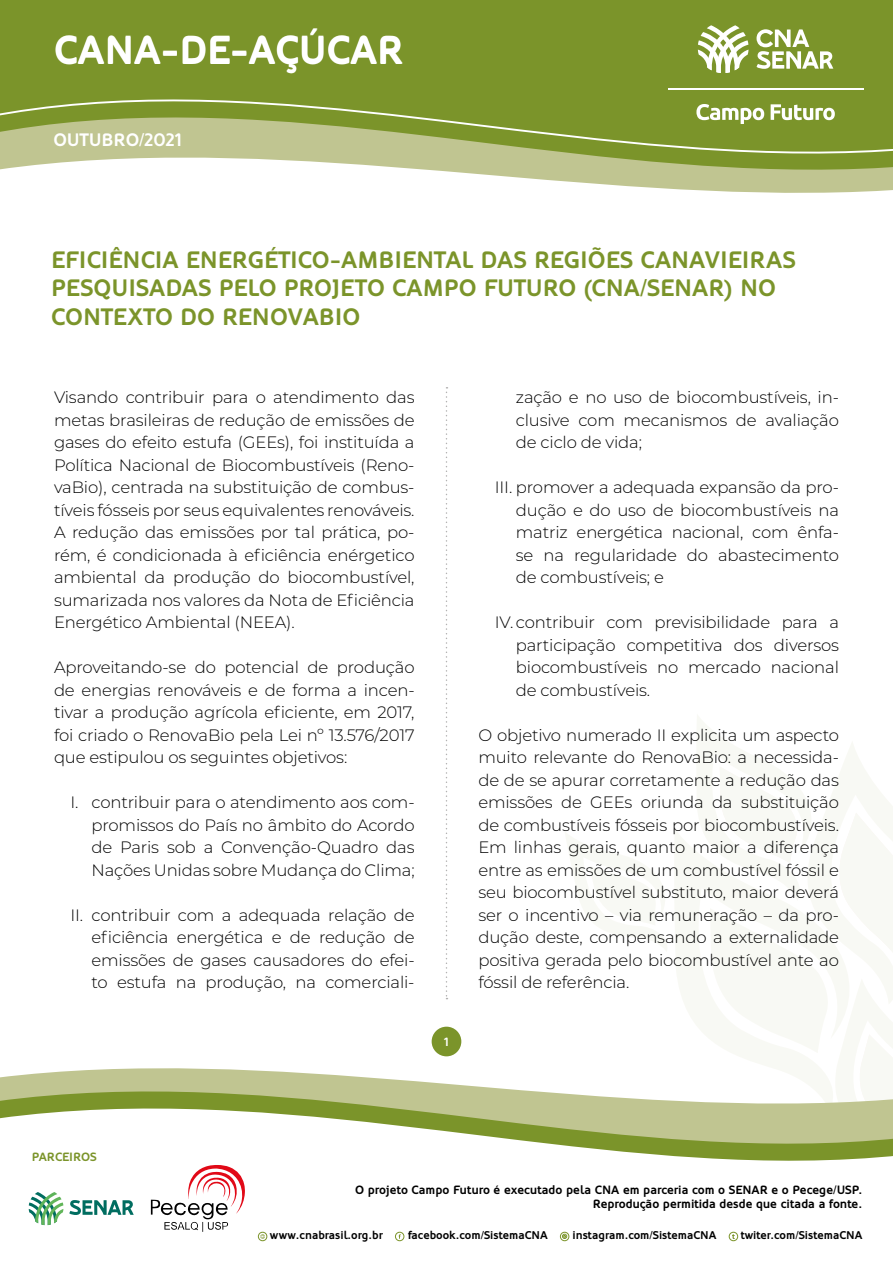
<style>
.page{position:relative;width:893px;height:1263px;background:#fff}
.page>*{position:absolute;margin:0;border:0;box-sizing:border-box;transform-origin:0 0}
.t1{font:700 39px "Oblik";color:#fff}
.t2{font:700 23.7px/28.5px "Oblik";color:#7b942a}
.t3{font:700 18px "Oblik";letter-spacing:-.005em;color:#fff}
.t4{font:300 16.5px/22.5px "Montserrat";letter-spacing:-.01em;color:#000;text-align:justify}
.t5{font:700 12px/14.4px "Oblik";color:#000;text-align:right}
.t6{font:700 12px "Oblik";color:#7b942a}
.t7{font:700 12px "Oblik";color:#fff}
.t8{font:700 11.25px "Oblik";color:#000}
</style>
<div class="page">
<svg style="left:565px;top:833px;width:81px;height:34px"></svg>
<svg style="left:695px;top:715px;width:198px;height:152px"></svg>
<svg style="left:0;top:0;width:893px;height:193px;background:#96a854"></svg>
<svg style="left:445px;top:867px;width:448px;height:17px"></svg>
<svg style="left:0;top:884px;width:893px;height:358px"></svg>
<svg style="left:698px;top:25px;width:50px;height:48px"></svg>
<svg style="left:696px;top:104px;width:68px;height:20px"></svg>
<svg style="left:771px;top:104px;width:64px;height:16px"></svg>
<svg style="left:756px;top:29px;width:77px;height:40px"></svg>
<hr style="left:668px;top:88px;width:195px;height:1px;background:#fff">
<div style="left:395px;top:1232px;width:9px;height:9px;border:1px solid #7b942a;border-radius:50%"></div>
<div style="left:560px;top:1232px;width:9px;height:9px;border:1px solid #7b942a;border-radius:50%"></div>
<svg style="left:562px;top:1234px;width:5px;height:5px"></svg>
<div style="left:729px;top:1232px;width:9px;height:9px;border:1px solid #7b942a;border-radius:50%"></div>
<svg style="left:732px;top:1234px;width:3px;height:5px"></svg>
<div style="left:258px;top:1232px;width:9px;height:9px;border:1px solid #7b942a;border-radius:50%"></div>
<svg style="left:260px;top:1234px;width:5px;height:5px"></svg>
<svg style="left:151px;top:1165px;width:94px;height:67px"></svg>
<div style="left:432px;top:1027px;width:29px;height:29px;background:#7b942a;border-radius:50%"></div>
<svg style="left:29px;top:1192px;width:34px;height:33px"></svg>
<svg style="left:69px;top:1200px;width:65px;height:15px"></svg>
<svg style="left:446px;top:387px;width:1px;height:612px"></svg>
<h1 class="t1" style="left:54px;top:27px;width:351px">CANA-DE-AÇÚCAR</h1>
<p class="t3" style="left:53px;top:130px;width:130px">OUTUBRO/2021</p>
<h2 class="t2" style="left:51px;top:246px;width:746px">EFICIÊNCIA ENERGÉTICO-AMBIENTAL DAS REGIÕES CANAVIEIRAS<br>PESQUISADAS PELO PROJETO CAMPO FUTURO (CNA/SENAR) NO<br>CONTEXTO DO RENOVABIO</h2>
<p class="t4" style="left:54px;top:385px;width:362px">Visando contribuir para o atendimento das metas brasileiras de redução de emissões de gases do efeito estufa (GEEs), foi instituída a Política Nacional de Biocombustíveis (Reno&shy;vaBio), centrada na substituição de combus&shy;tíveis fósseis por seus equivalentes renováveis.<br>A redução das emissões por tal prática, po&shy;rém, é condicionada à eficiência enérgetico ambiental da produção do biocombustível, sumarizada nos valores da Nota de Eficiência Energético Ambiental (NEEA).</p>
<p class="t4" style="left:54px;top:655px;width:362px">Aproveitando-se do potencial de produção de energias renováveis e de forma a incen&shy;tivar a produção agrícola eficiente, em 2017, foi criado o RenovaBio pela Lei nº 13.576/2017 que estipulou os seguintes objetivos:</p>
<p class="t4" style="left:92px;top:790px;width:325px;text-indent:-21px">I. contribuir para o atendimento aos com&shy;promissos do País no âmbito do Acordo de Paris sob a Convenção-Quadro das Nações Unidas sobre Mudança do Clima;</p>
<p class="t4" style="left:92px;top:903px;width:325px;text-indent:-21px">II. contribuir com a adequada relação de eficiência energética e de redução de emissões de gases causadores do efei&shy;to estufa na produção, na comerciali-</p>
<p class="t7" style="left:444px;top:1035px;width:7px">1</p>
<p class="t4" style="left:516px;top:385px;width:325px">zação e no uso de biocombustíveis, in&shy;clusive com mecanismos de avaliação de ciclo de vida;</p>
<p class="t4" style="left:516px;top:475px;width:325px;text-indent:-21px">III. promover a adequada expansão da pro&shy;dução e do uso de biocombustíveis na matriz energética nacional, com ênfa&shy;se na regularidade do abastecimento de combustíveis; e</p>
<p class="t4" style="left:516px;top:610px;width:325px;text-indent:-21px">IV. contribuir com previsibilidade para a participação competitiva dos diversos biocombustíveis no mercado nacional de combustíveis.</p>
<p class="t4" style="left:478px;top:723px;width:362px">O objetivo numerado II explicita um aspecto muito relevante do RenovaBio: a necessida&shy;de de se apurar corretamente a redução das emissões de GEEs oriunda da substituição de combustíveis fósseis por biocombustíveis.<br>Em linhas gerais, quanto maior a diferença entre as emissões de um combustível fóssil e seu biocombustível substituto, maior deverá ser o incentivo – via remuneração – da pro&shy;dução deste, compensando a externalidade positiva gerada pelo biocombustível ante ao fóssil de referência.</p>
<p class="t6" style="left:32px;top:1150px;width:67px">PARCEIROS</p>
<p class="t5" style="left:355px;top:1183px;width:509px">O projeto Campo Futuro é executado pela CNA em parceria com o SENAR e o Pecege/USP.<br>Reprodução permitida desde que citada a fonte.</p>
<p class="t8" style="left:270px;top:1229px;width:114px">www.cnabrasil.org.br</p>
<p class="t8" style="left:408px;top:1229px;width:141px">facebook.com/SistemaCNA</p>
<p class="t8" style="left:573px;top:1229px;width:145px">instagram.com/SistemaCNA</p>
<p class="t8" style="left:741px;top:1229px;width:123px">twiter.com/SistemaCNA</p>
</div>
